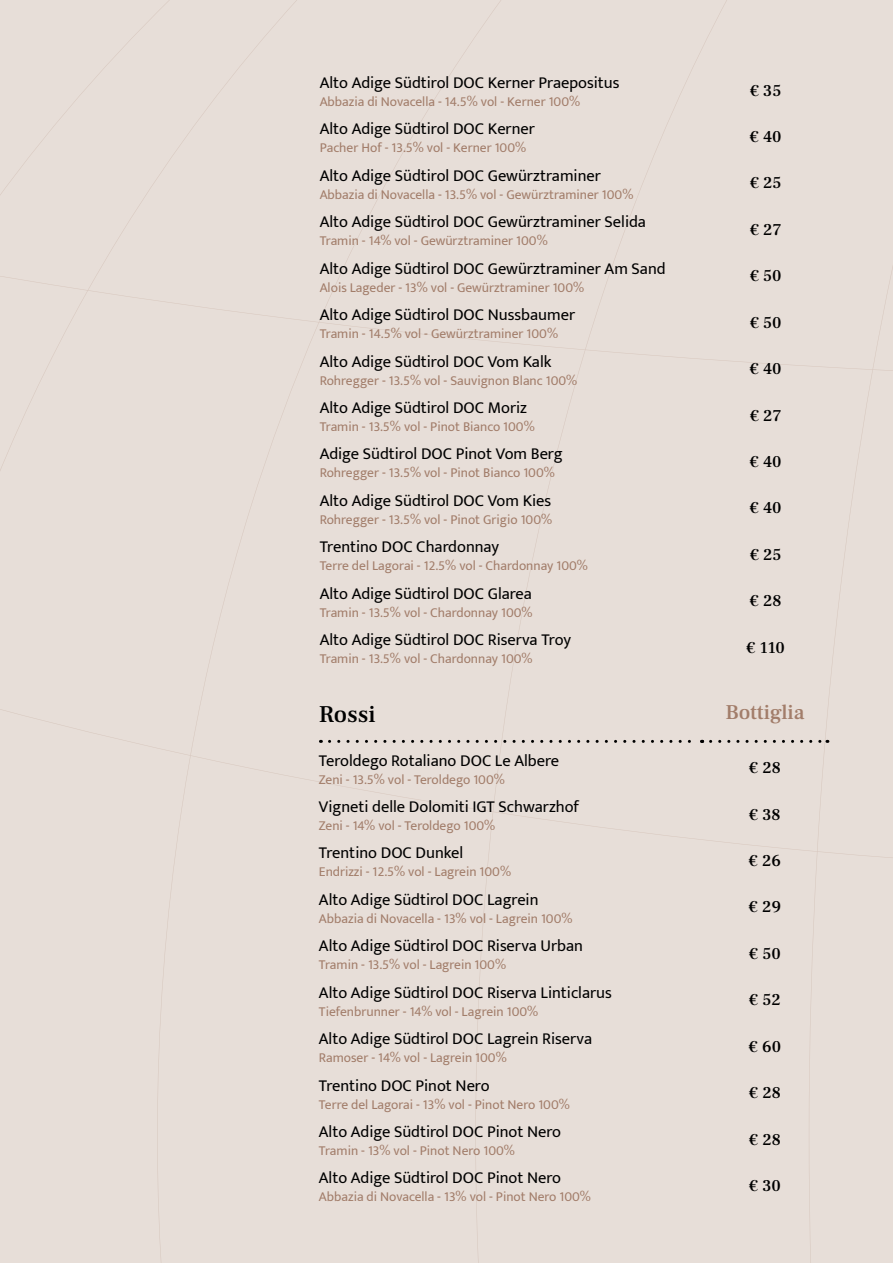
<style>
.page{position:relative;width:893px;height:1263px;background:#e7ded8}
.page>*{position:absolute;margin:0;border:0;box-sizing:border-box;transform-origin:0 0}
.t1{font:500 24px "Frank Ruhl Libre";color:#000}
.t2{font:500 21px "Frank Ruhl Libre";color:#a27d6a}
.t3{font:16.5px "Mukta";color:#000}
.t4{font:500 16.5px "Frank Ruhl Libre";color:#000}
.t5{font:13.5px "Mukta";color:#a27d6a}
</style>
<div class="page">
<svg style="left:329px;top:740px;width:374px;height:3px"></svg>
<svg style="left:711px;top:740px;width:117px;height:3px"></svg>
<p class="t3" style="left:320px;top:73px;width:301px">Alto Adige Südtirol DOC Kerner Praepositus</p>
<p class="t5" style="left:320px;top:93px;width:262px">Abbazia di Novacella - 14.5% vol - Kerner 100%</p>
<p class="t3" style="left:320px;top:119px;width:217px">Alto Adige Südtirol DOC Kerner</p>
<p class="t5" style="left:320px;top:140px;width:208px">Pacher Hof - 13.5% vol - Kerner 100%</p>
<p class="t3" style="left:320px;top:165px;width:283px">Alto Adige Südtirol DOC Gewürztraminer</p>
<p class="t5" style="left:320px;top:186px;width:315px">Abbazia di Novacella - 13.5% vol - Gewürztraminer 100%</p>
<p class="t3" style="left:320px;top:212px;width:328px">Alto Adige Südtirol DOC Gewürztraminer Selida</p>
<p class="t5" style="left:320px;top:233px;width:230px">Tramin - 14% vol - Gewürztraminer 100%</p>
<p class="t3" style="left:320px;top:258px;width:347px">Alto Adige Südtirol DOC Gewürztraminer Am Sand</p>
<p class="t5" style="left:320px;top:279px;width:266px">Alois Lageder - 13% vol - Gewürztraminer 100%</p>
<p class="t3" style="left:320px;top:305px;width:257px">Alto Adige Südtirol DOC Nussbaumer</p>
<p class="t5" style="left:320px;top:326px;width:240px">Tramin - 14.5% vol - Gewürztraminer 100%</p>
<p class="t3" style="left:320px;top:351px;width:233px">Alto Adige Südtirol DOC Vom Kalk</p>
<p class="t5" style="left:320px;top:372px;width:259px">Rohregger - 13.5% vol - Sauvignon Blanc 100%</p>
<p class="t3" style="left:320px;top:398px;width:209px">Alto Adige Südtirol DOC Moriz</p>
<p class="t5" style="left:320px;top:418px;width:217px">Tramin - 13.5% vol - Pinot Bianco 100%</p>
<p class="t3" style="left:320px;top:444px;width:244px">Adige Südtirol DOC Pinot Vom Berg</p>
<p class="t5" style="left:320px;top:465px;width:237px">Rohregger - 13.5% vol - Pinot Bianco 100%</p>
<p class="t3" style="left:320px;top:490px;width:233px">Alto Adige Südtirol DOC Vom Kies</p>
<p class="t5" style="left:320px;top:511px;width:234px">Rohregger - 13.5% vol - Pinot Grigio 100%</p>
<p class="t3" style="left:320px;top:537px;width:181px">Trentino DOC Chardonnay</p>
<p class="t5" style="left:320px;top:558px;width:270px">Terre del Lagorai - 12.5% vol - Chardonnay 100%</p>
<p class="t3" style="left:320px;top:583px;width:214px">Alto Adige Südtirol DOC Glarea</p>
<p class="t5" style="left:320px;top:604px;width:214px">Tramin - 13.5% vol - Chardonnay 100%</p>
<p class="t3" style="left:320px;top:630px;width:253px">Alto Adige Südtirol DOC Riserva Troy</p>
<p class="t5" style="left:320px;top:650px;width:214px">Tramin - 13.5% vol - Chardonnay 100%</p>
<p class="t4" style="left:750px;top:80px;width:33px">€ 35</p>
<p class="t4" style="left:750px;top:126px;width:33px">€ 40</p>
<p class="t4" style="left:750px;top:173px;width:33px">€ 25</p>
<p class="t4" style="left:750px;top:219px;width:33px">€ 27</p>
<p class="t4" style="left:750px;top:265px;width:33px">€ 50</p>
<p class="t4" style="left:750px;top:312px;width:33px">€ 50</p>
<p class="t4" style="left:750px;top:358px;width:33px">€ 40</p>
<p class="t4" style="left:750px;top:405px;width:33px">€ 27</p>
<p class="t4" style="left:750px;top:451px;width:33px">€ 40</p>
<p class="t4" style="left:750px;top:498px;width:33px">€ 40</p>
<p class="t4" style="left:750px;top:544px;width:33px">€ 25</p>
<p class="t4" style="left:750px;top:590px;width:33px">€ 28</p>
<p class="t4" style="left:747px;top:637px;width:40px">€ 110</p>
<h1 class="t1" style="left:319px;top:699px;width:58px">Rossi</h1>
<h2 class="t2" style="left:725px;top:699px;width:81px">Bottiglia</h2>
<p class="t3" style="left:319px;top:750px;width:242px">Teroldego Rotaliano DOC Le Albere</p>
<p class="t5" style="left:319px;top:771px;width:187px">Zeni - 13.5% vol - Teroldego 100%</p>
<p class="t4" style="left:749px;top:757px;width:33px">€ 28</p>
<p class="t3" style="left:319px;top:797px;width:262px">Vigneti delle Dolomiti IGT Schwarzhof</p>
<p class="t5" style="left:319px;top:817px;width:178px">Zeni - 14% vol - Teroldego 100%</p>
<p class="t3" style="left:319px;top:843px;width:146px">Trentino DOC Dunkel</p>
<p class="t5" style="left:319px;top:864px;width:194px">Endrizzi - 12.5% vol - Lagrein 100%</p>
<p class="t3" style="left:319px;top:889px;width:221px">Alto Adige Südtirol DOC Lagrein</p>
<p class="t5" style="left:319px;top:910px;width:255px">Abbazia di Novacella - 13% vol - Lagrein 100%</p>
<p class="t3" style="left:319px;top:936px;width:266px">Alto Adige Südtirol DOC Riserva Urban</p>
<p class="t5" style="left:319px;top:957px;width:189px">Tramin - 13.5% vol - Lagrein 100%</p>
<p class="t3" style="left:319px;top:982px;width:294px">Alto Adige Südtirol DOC Riserva Linticlarus</p>
<p class="t5" style="left:319px;top:1003px;width:221px">Tiefenbrunner - 14% vol - Lagrein 100%</p>
<p class="t3" style="left:319px;top:1029px;width:275px">Alto Adige Südtirol DOC Lagrein Riserva</p>
<p class="t5" style="left:319px;top:1049px;width:189px">Ramoser - 14% vol - Lagrein 100%</p>
<p class="t3" style="left:319px;top:1075px;width:172px">Trentino DOC Pinot Nero</p>
<p class="t5" style="left:319px;top:1096px;width:252px">Terre del Lagorai - 13% vol - Pinot Nero 100%</p>
<p class="t3" style="left:319px;top:1122px;width:244px">Alto Adige Südtirol DOC Pinot Nero</p>
<p class="t5" style="left:319px;top:1142px;width:198px">Tramin - 13% vol - Pinot Nero 100%</p>
<p class="t3" style="left:319px;top:1168px;width:244px">Alto Adige Südtirol DOC Pinot Nero</p>
<p class="t5" style="left:319px;top:1189px;width:274px">Abbazia di Novacella - 13% vol - Pinot Nero 100%</p>
<p class="t4" style="left:749px;top:804px;width:33px">€ 38</p>
<p class="t4" style="left:749px;top:850px;width:34px">€ 26</p>
<p class="t4" style="left:749px;top:897px;width:34px">€ 29</p>
<p class="t4" style="left:749px;top:943px;width:33px">€ 50</p>
<p class="t4" style="left:749px;top:989px;width:33px">€ 52</p>
<p class="t4" style="left:749px;top:1036px;width:34px">€ 60</p>
<p class="t4" style="left:749px;top:1082px;width:33px">€ 28</p>
<p class="t4" style="left:749px;top:1129px;width:33px">€ 28</p>
<p class="t4" style="left:749px;top:1175px;width:33px">€ 30</p>
</div>
